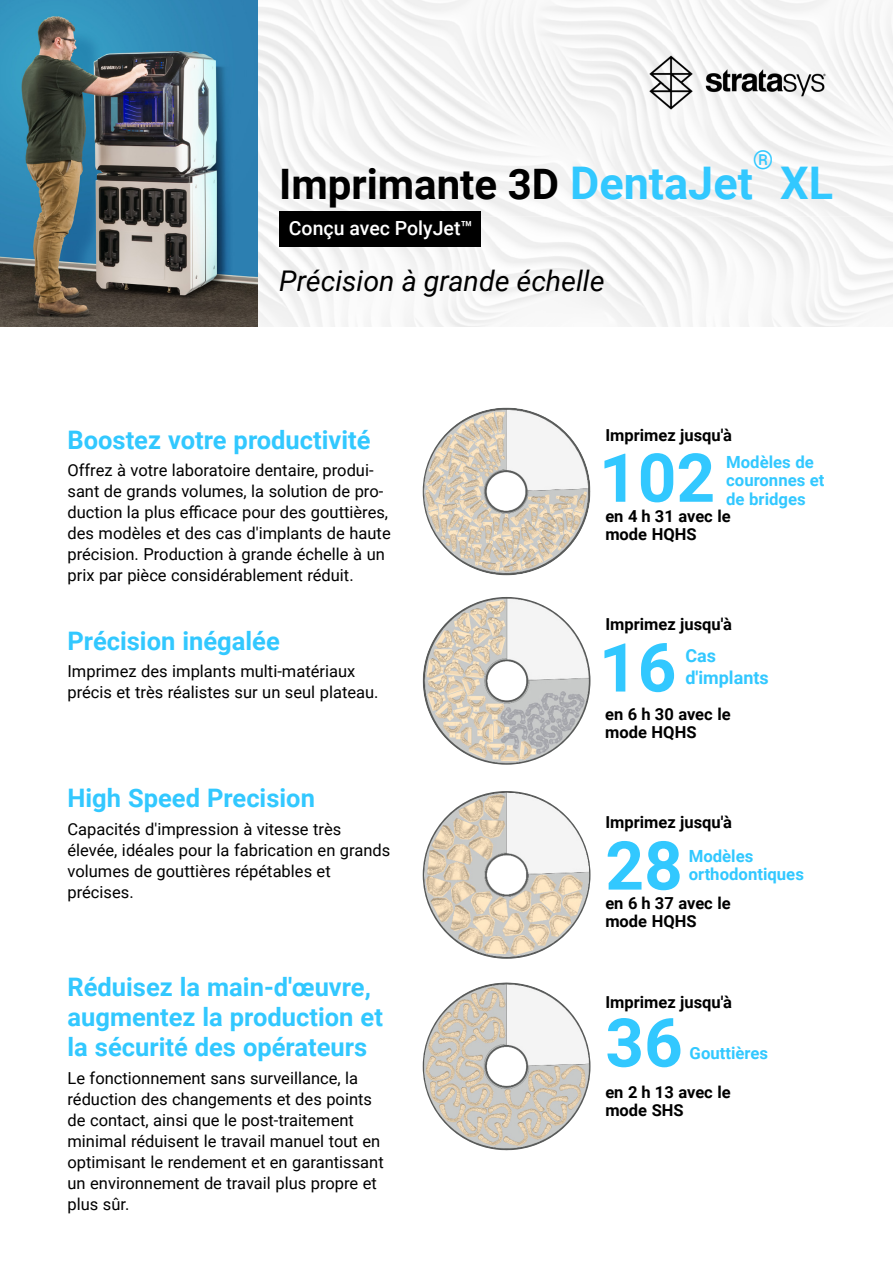
<style>
.page{position:relative;width:893px;height:1263px;background:#fff}
.page>*{position:absolute;margin:0;border:0;box-sizing:border-box;transform-origin:0 0}
.t1{font:700 67.5px "Roboto";color:#32c8ff}
.t2{font:700 45px "Roboto";color:#32c8ff}
.t3{font:700 42px "Roboto";color:#000}
.t4{font:italic 28.5px "Roboto";color:#000}
.t5{font:26.25px "Roboto";color:#32c8ff}
.t6{font:700 25.5px/30px "Roboto";color:#32c8ff}
.t7{font:500 19.5px "Roboto";color:#fff}
.t8{font:700 18px/21.6px "Roboto";color:#32c8ff}
.t9{font:700 16.8px/18.5px "Roboto";color:#32c8ff}
.t10{font:16.5px/21px "Roboto";color:#000}
.t11{font:700 16.5px/18px "Roboto";color:#000}
.s1{font-size:45px;color:#32c8ff}
</style>
<div class="page">
<img style="left:0;top:0;width:893px;height:326px">
<img style="left:631px;top:37px;width:213px;height:90px">
<img style="left:423px;top:791px;width:167px;height:168px;border-radius:84px">
<img style="left:423px;top:597px;width:167px;height:168px;border-radius:84px">
<img style="left:423px;top:407px;width:167px;height:168px;border-radius:84px">
<img style="left:423px;top:982px;width:167px;height:168px;border-radius:84px">
<div style="left:279px;top:211px;width:202px;height:35px;background:#000"></div>
<h3 class="t5" style="left:753px;top:141px;width:22px">®</h3>
<h3 class="t3" style="left:279px;top:154px;width:475px">Imprimante 3D <span class="s1">DentaJet</span></h3>
<p class="t7" style="left:289px;top:215px;width:185px">Conçu avec PolyJet™</p>
<h3 class="t4" style="left:279px;top:261px;width:327px">Précision à grande échelle</h3>
<h2 class="t2" style="left:780px;top:151px;width:54px">XL</h2>
<h3 class="t6" style="left:68px;top:424px;width:305px">Boostez votre productivité</h3>
<p class="t10" style="left:68px;top:459px;width:325px">Offrez à votre laboratoire dentaire, produi&shy;sant de grands volumes, la solution de pro&shy;duction la plus efficace pour des gouttières, des modèles et des cas d'implants de haute précision. Production à grande échelle à un prix par pièce considérablement réduit.</p>
<h3 class="t6" style="left:68px;top:625px;width:214px">Précision inégalée</h3>
<p class="t10" style="left:68px;top:660px;width:313px">Imprimez des implants multi-matériaux précis et très réalistes sur un seul plateau.</p>
<h3 class="t6" style="left:68px;top:782px;width:249px">High Speed Precision</h3>
<p class="t10" style="left:68px;top:818px;width:324px">Capacités d'impression à vitesse très élevée, idéales pour la fabrication en grands volumes de gouttières répétables et précises.</p>
<h3 class="t6" style="left:68px;top:971px;width:317px">Réduisez la main-d'œuvre, augmentez la production et la sécurité des opérateurs</h3>
<p class="t10" style="left:68px;top:1067px;width:318px">Le fonctionnement sans surveillance, la réduction des changements et des points de contact, ainsi que le post-traitement minimal réduisent le travail manuel tout en optimisant le rendement et en garantissant un environnement de travail plus propre et plus sûr.</p>
<p class="t11" style="left:605px;top:426px;width:128px">Imprimez jusqu'à</p>
<h1 class="t1" style="left:599px;top:430px;width:118px">102</h1>
<p class="t9" style="left:726px;top:452px;width:100px">Modèles de couronnes et de bridges</p>
<p class="t11" style="left:605px;top:507px;width:127px">en 4 h 31 avec le mode HQHS</p>
<p class="t11" style="left:605px;top:615px;width:128px">Imprimez jusqu'à</p>
<h1 class="t1" style="left:599px;top:620px;width:79px">16</h1>
<p class="t8" style="left:685px;top:644px;width:85px">Cas d'implants</p>
<p class="t11" style="left:605px;top:705px;width:127px">en 6 h 30 avec le mode HQHS</p>
<p class="t11" style="left:605px;top:813px;width:128px">Imprimez jusqu'à</p>
<h1 class="t1" style="left:605px;top:818px;width:79px">28</h1>
<p class="t9" style="left:689px;top:846px;width:117px">Modèles orthodontiques</p>
<p class="t11" style="left:605px;top:894px;width:127px">en 6 h 37 avec le mode HQHS</p>
<p class="t11" style="left:605px;top:993px;width:128px">Imprimez jusqu'à</p>
<h1 class="t1" style="left:605px;top:995px;width:79px">36</h1>
<p class="t9" style="left:690px;top:1043px;width:80px">Gouttières</p>
<p class="t11" style="left:605px;top:1083px;width:127px">en 2 h 13 avec le mode SHS</p>
</div>
